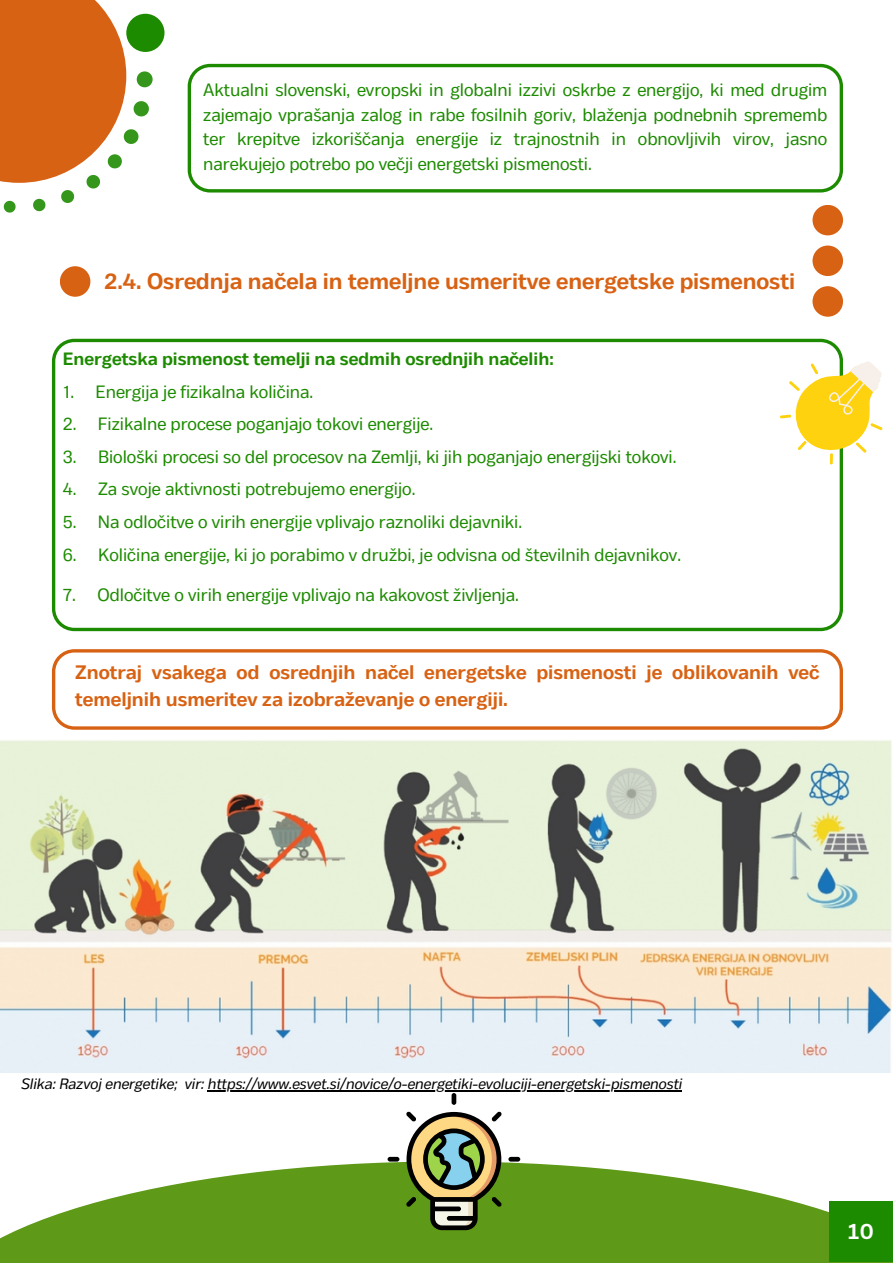
<style>
.page{position:relative;width:893px;height:1264px;background:#fff}
.page>*{position:absolute;margin:0;border:0;box-sizing:border-box;transform-origin:0 0}
.t1{font:700 22.5px "Body Text";color:#d86213}
.t2{font:700 21px "Canva Sans";color:#fff}
.t3{font:700 19.5px/27px "Body Text";color:#d86213}
.t4{font:17.85px/24.8px "Body Text";color:#1d8b00;text-align:justify}
.t5{font:700 17.85px "Body Text";color:#1d8b00}
.t6{font:italic 15px "Body Text";color:#000}
</style>
<div class="page">
<svg style="left:137px;top:71px;width:15px;height:16px"></svg>
<svg style="left:134px;top:101px;width:15px;height:15px"></svg>
<svg style="left:126px;top:129px;width:13px;height:15px"></svg>
<svg style="left:86px;top:183px;width:14px;height:6px"></svg>
<svg style="left:61px;top:190px;width:13px;height:13px"></svg>
<svg style="left:33px;top:198px;width:13px;height:14px"></svg>
<svg style="left:3px;top:200px;width:13px;height:13px"></svg>
<div style="left:126px;top:14px;width:38px;height:38px;background:#1d8b00;border-radius:50%"></div>
<div style="left:0;top:0;width:126px;height:183px;background:#d86213"></div>
<svg style="left:0;top:1162px;width:829px;height:100px;fill:#5e9918"></svg>
<svg style="left:387px;top:1093px;width:133px;height:137px"></svg>
<svg style="left:188px;top:64px;width:655px;height:128px"></svg>
<svg style="left:52px;top:339px;width:790px;height:292px"></svg>
<div style="left:812px;top:205px;width:31px;height:30px;background:#d86213;border-radius:50%"></div>
<div style="left:812px;top:245px;width:31px;height:31px;background:#d86213;border-radius:50%"></div>
<div style="left:812px;top:286px;width:31px;height:31px;background:#d86213;border-radius:50%"></div>
<div style="left:60px;top:266px;width:30px;height:31px;background:#d86213;border-radius:50%"></div>
<img style="left:0;top:740px;width:892px;height:332px">
<svg style="left:52px;top:649px;width:790px;height:80px"></svg>
<hr style="left:207px;top:1090px;width:474px;height:1px;background:#000">
<div style="left:829px;top:1201px;width:63px;height:61px;background:#1d8b00"></div>
<svg style="left:779px;top:348px;width:104px;height:118px"></svg>
<p class="t4" style="left:203px;top:79px;width:625px">Aktualni slovenski, evropski in globalni izzivi oskrbe z energijo, ki med drugim zajemajo vprašanja zalog in rabe fosilnih goriv, blaženja podnebnih sprememb ter krepitve izkoriščanja energije iz trajnostnih in obnovljivih virov, jasno narekujejo potrebo po večji energetski pismenosti.</p>
<p class="t1" style="left:104px;top:268px;width:692px">2.4. Osrednja načela in temeljne usmeritve energetske pismenosti</p>
<p class="t5" style="left:63px;top:348px;width:492px">Energetska pismenost temelji na sedmih osrednjih načelih:</p>
<p class="t4" style="left:63px;top:380px;width:252px">1. Energija je fizikalna količina.</p>
<p class="t4" style="left:63px;top:413px;width:372px">2. Fizikalne procese poganjajo tokovi energije.</p>
<p class="t4" style="left:63px;top:445px;width:615px">3. Biološki procesi so del procesov na Zemlji, ki jih poganjajo energijski tokovi.</p>
<p class="t4" style="left:63px;top:478px;width:354px">4. Za svoje aktivnosti potrebujemo energijo.</p>
<p class="t4" style="left:63px;top:511px;width:461px">5. Na odločitve o virih energije vplivajo raznoliki dejavniki.</p>
<p class="t4" style="left:63px;top:543px;width:619px">6. Količina energije, ki jo porabimo v družbi, je odvisna od številnih dejavnikov.</p>
<p class="t4" style="left:63px;top:584px;width:457px">7. Odločitve o virih energije vplivajo na kakovost življenja.</p>
<p class="t3" style="left:75px;top:660px;width:745px">Znotraj vsakega od osrednjih načel energetske pismenosti je oblikovanih več temeljnih usmeritev za izobraževanje o energiji.</p>
<p class="t6" style="left:21px;top:1075px;width:662px">Slika: Razvoj energetike; vir: https://www.esvet.si/novice/o-energetiki-evoluciji-energetski-pismenosti</p>
<p class="t2" style="left:848px;top:1215px;width:27px">10</p>
</div>
